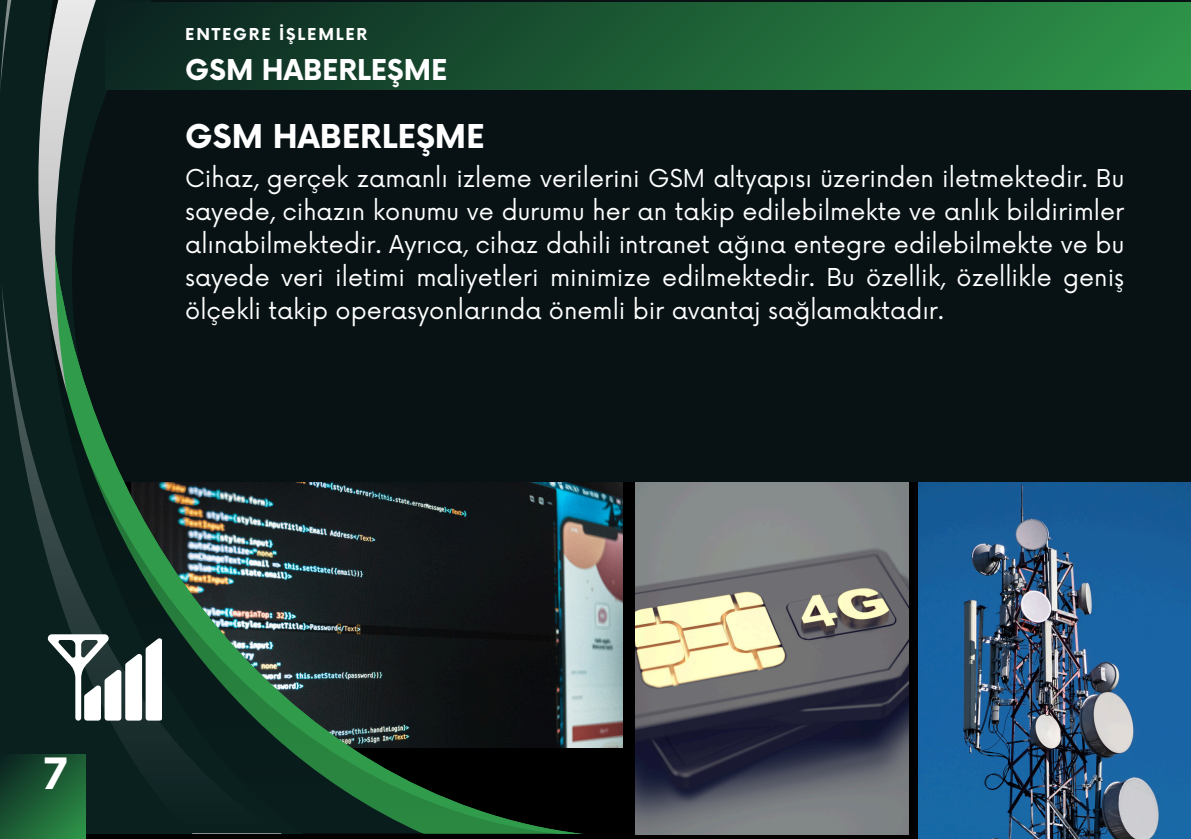
<style>
.page{position:relative;width:1191px;height:839px;background:#fff}
.page>*{position:absolute;margin:0;border:0;box-sizing:border-box;transform-origin:0 0}
.t1{font:700 42px "Now";color:#fff}
.t2{font:700 32px "Now";color:#fff}
.t3{font:700 28px "Now";color:#fff}
.t4{font:24px/33px "Now";color:#fff;text-align:justify}
.t5{font:700 16px "Now";letter-spacing:.115em;color:#fff}
</style>
<div class="page">
<div style="left:0;top:0;width:1191px;height:838px;background:#081214"></div>
<div style="left:0;top:482px;width:1191px;height:356px;background:#000"></div>
<img style="left:585px;top:482px;width:37px;height:265px">
<svg style="left:560px;top:2px;width:25px;height:831px"></svg>
<svg style="left:424px;top:2px;width:136px;height:831px"></svg>
<svg style="left:0;top:0;width:424px;height:754px"></svg>
<svg style="left:283px;top:281px;width:141px;height:552px"></svg>
<svg style="left:43px;top:0;width:16px;height:93px"></svg>
<svg style="left:1px;top:281px;width:282px;height:552px"></svg>
<svg style="left:0;top:0;width:12px;height:93px"></svg>
<div style="left:105px;top:3px;width:1086px;height:86px;background:linear-gradient(to right,#0b2421,#2e9649)"></div>
<img style="left:918px;top:482px;width:273px;height:356px">
<img style="left:635px;top:482px;width:273px;height:352px">
<svg style="left:48px;top:634px;width:114px;height:86px;background:#869190"></svg>
<svg style="left:0;top:754px;width:85px;height:84px;background:#1c5b34"></svg>
<p class="t5" style="left:185px;top:26px;width:184px">ENTEGRE İŞLEMLER</p>
<p class="t3" style="left:185px;top:55px;width:264px">GSM HABERLEŞME</p>
<h1 class="t2" style="left:185px;top:120px;width:301px">GSM HABERLEŞME</h1>
<h2 class="t4" style="left:185px;top:163px;width:941px">Ci haz, gerçek zamanlı izleme veri leri ni GSM altyapısı üzeri nden i letmektedi r. Bu sayede, cihazın konumu ve durumu her an takip edilebilmekte ve anlık bildirimler alınabi lmektedi r. Ayrıca, ci haz dahi li i ntranet ağına entegre edi lebi lmekte ve bu sayede veri iletimi maliyetleri minimize edilmektedir. Bu özelli k, özelli kle geniş ölçekli taki p operasyonlarında önemli bi r avantaj sağlamaktadır.</h2>
<p class="t1" style="left:43px;top:751px;width:25px">7</p>
</div>
